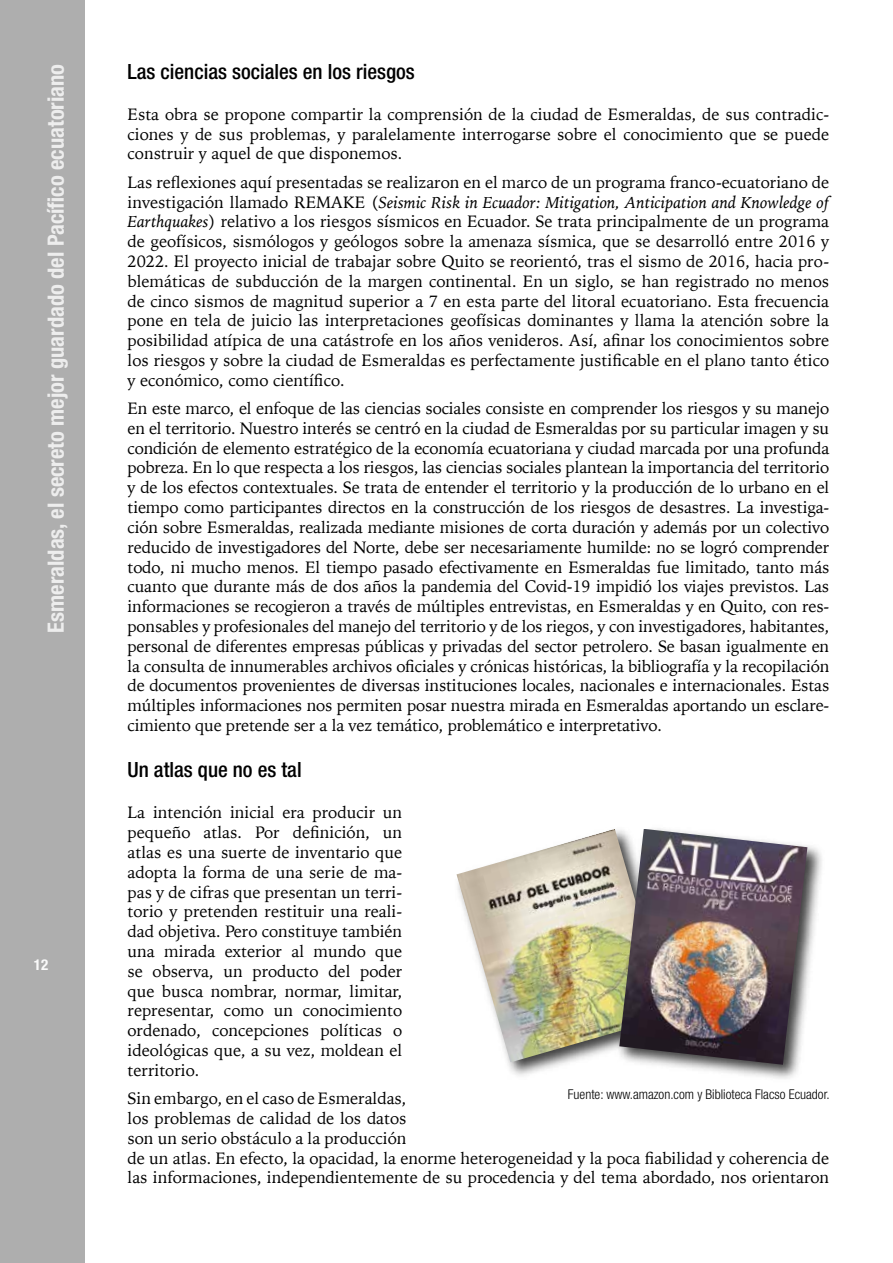
<style>
.page{position:relative;width:893px;height:1263px;background:#fff}
.page>*{position:absolute;margin:0;border:0;box-sizing:border-box;transform-origin:0 0}
.t1{font:700 condensed 22.5px "Helvetica Neue LT Std";color:#ededed}
.t2{font:500 condensed 21px "Helvetica Neue LT Std";color:#000}
.t3{font:16.5px/19.8px "Iowan Old Style";color:#000;text-align:justify}
.t4{font:700 condensed 15px "Helvetica Neue LT Std";color:#fafafa}
.t5{font:300 condensed 13.5px "Helvetica Neue LT Std";color:#000}
.s1{font-style:italic}
</style>
<div class="page">
<div style="left:0;top:0;width:84px;height:1263px;background:#aeaeae"></div>
<img style="left:456px;top:874px;width:112px;height:202px">
<img style="left:457px;top:829px;width:155px;height:233px">
<img style="left:612px;top:828px;width:210px;height:251px">
<img style="left:619px;top:829px;width:188px;height:236px">
<h1 class="t1" style="left:42px;top:633px;width:570px;rotate:-90deg">Esmeraldas, el secreto mejor guardado del Pacífico ecuatoriano</h1>
<p class="t4" style="left:34px;top:955px;width:16px">12</p>
<p class="t2" style="left:128px;top:59px;width:289px">Las ciencias sociales en los riesgos</p>
<p class="t3" style="left:128px;top:103px;width:703px">Esta obra se propone compartir la comprensión de la ciudad de Esmeraldas, de sus contradic&shy;ciones y de sus problemas, y paralelamente interrogarse sobre el conocimiento que se puede construir y aquel de que disponemos.</p>
<p class="t3" style="left:128px;top:171px;width:703px">Las reflexiones aquí presentadas se realizaron en el marco de un programa franco-ecuatoriano de investigación llamado REMAKE (<span class="s1">Seismic Risk in Ecuador: Mitigation, Anticipation and Knowledge of Earthquakes</span>) relativo a los riesgos sísmicos en Ecuador. Se trata principalmente de un programa de geofísicos, sismólogos y geólogos sobre la amenaza sísmica, que se desarrolló entre 2016 y 2022. El proyecto inicial de trabajar sobre Quito se reorientó, tras el sismo de 2016, hacia pro&shy;blemáticas de subducción de la margen continental. En un siglo, se han registrado no menos de cinco sismos de magnitud superior a 7 en esta parte del litoral ecuatoriano. Esta frecuencia pone en tela de juicio las interpretaciones geofísicas dominantes y llama la atención sobre la posibilidad atípica de una catástrofe en los años venideros. Así, afinar los conocimientos sobre los riesgos y sobre la ciudad de Esmeraldas es perfectamente justificable en el plano tanto ético y económico, como científico.</p>
<p class="t3" style="left:128px;top:398px;width:703px">En este marco, el enfoque de las ciencias sociales consiste en comprender los riesgos y su manejo en el territorio. Nuestro interés se centró en la ciudad de Esmeraldas por su particular imagen y su condición de elemento estratégico de la economía ecuatoriana y ciudad marcada por una profunda pobreza. En lo que respecta a los riesgos, las ciencias sociales plantean la importancia del territorio y de los efectos contextuales. Se trata de entender el territorio y la producción de lo urbano en el tiempo como participantes directos en la construcción de los riesgos de desastres. La investiga&shy;ción sobre Esmeraldas, realizada mediante misiones de corta duración y además por un colectivo reducido de investigadores del Norte, debe ser necesariamente humilde: no se logró comprender todo, ni mucho menos. El tiempo pasado efectivamente en Esmeraldas fue limitado, tanto más cuanto que durante más de dos años la pandemia del Covid-19 impidió los viajes previstos. Las informaciones se recogieron a través de múltiples entrevistas, en Esmeraldas y en Quito, con res&shy;ponsables y profesionales del manejo del territorio y de los riegos, y con investigadores, habitantes, personal de diferentes empresas públicas y privadas del sector petrolero. Se basan igualmente en la consulta de innumerables archivos oficiales y crónicas históricas, la bibliografía y la recopilación de documentos provenientes de diversas instituciones locales, nacionales e internacionales. Estas múltiples informaciones nos permiten posar nuestra mirada en Esmeraldas aportando un esclare&shy;cimiento que pretende ser a la vez temático, problemático e interpretativo.</p>
<p class="t2" style="left:128px;top:757px;width:176px">Un atlas que no es tal</p>
<p class="t3" style="left:128px;top:802px;width:276px">La intención inicial era producir un pequeño atlas. Por definición, un atlas es una suerte de inventario que adopta la forma de una serie de ma&shy;pas y de cifras que presentan un terri&shy;torio y pretenden restituir una reali&shy;dad objetiva. Pero constituye también una mirada exterior al mundo que se observa, un producto del poder que busca nombrar, normar, limitar, representar, como un conocimiento ordenado, concepciones políticas o ideológicas que, a su vez, moldean el territorio.</p>
<p class="t3" style="left:128px;top:1088px;width:703px;text-align:left">Sin embargo, en el caso de Esmeraldas,<br>los problemas de calidad de los datos<br>son un serio obstáculo a la producción<br>de un atlas. En efecto, la opacidad, la enorme heterogeneidad y la poca fiabilidad y coherencia de las informaciones, independientemente de su procedencia y del tema abordado, nos orientaron</p>
<p class="t5" style="left:568px;top:1087px;width:263px">Fuente: www.amazon.com y Biblioteca Flacso Ecuador.</p>
</div>
